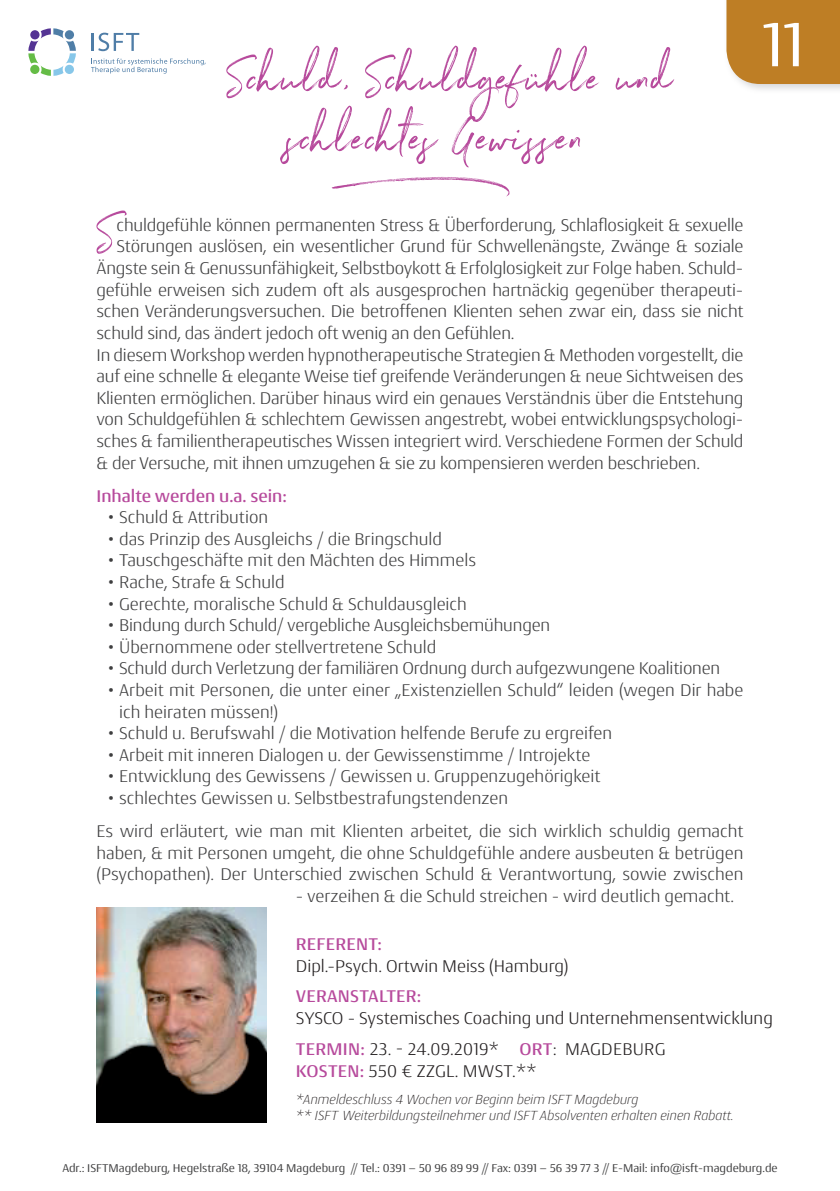
<style>
.page{position:relative;width:840px;height:1191px;background:#fff}
.page>*{position:absolute;margin:0;border:0;box-sizing:border-box;transform-origin:0 0}
.t1{font:66px "Conto";color:#fff}
.t2{font:60px "Northwell Swash";color:#b74a9c}
.t3{font:52px "Northwell";letter-spacing:.025em;color:#b74a9c}
.t4{font:51.4px "Northwell";color:#b74a9c}
.t5{font:300 18px/21.6px "Conto";letter-spacing:-.01em;color:#3e3e3f}
.t6{font:300 18px/30.6px "Conto";color:#231f20}
.t7{font:500 18px "Conto";letter-spacing:.005em;color:#b74a9c}
.t8{font:italic 200 14px/16px "Conto";color:#231f20}
.t9{font:12px "Conto";color:#3e3e3f}
.s1{font-weight:500;color:#b74a9c}
</style>
<div class="page">
<svg style="left:28px;top:28px;width:48px;height:48px"></svg>
<hr style="left:91px;top:33px;width:3px;height:18px;background:#4f7da7">
<svg style="left:98px;top:33px;width:41px;height:18px"></svg>
<svg style="left:91px;top:58px;width:114px;height:16px"></svg>
<div style="left:726px;top:0;width:113px;height:84px;background:#be7e25"></div>
<img style="left:96px;top:907px;width:170px;height:216px">
<h3 class="t3" style="left:229px;top:40px;width:445px">Schuld, Schuldgefühle und</h3>
<h3 class="t3" style="left:288px;top:100px;width:297px">schlechtes Gewissen</h3>
<h2 class="t2" style="left:326px;top:136px;width:189px">r</h2>
<h3 class="t4" style="left:99px;top:197px;width:19px">S</h3>
<p class="t5" style="left:116px;top:213px;width:628px">chuldgefühle können permanenten Stress &amp; Überforderung, Schlaflosigkeit &amp; sexuelle<br>Störungen auslösen, ein wesentlicher Grund für Schwellenängste, Zwänge &amp; soziale</p>
<p class="t5" style="left:96px;top:257px;width:648px">Ängste sein &amp; Genussunfähigkeit, Selbstboykott &amp; Erfolglosigkeit zur Folge haben. Schuld-</p>
<h1 class="t1" style="left:762px;top:2px;width:43px">11</h1>
<p class="t5" style="left:96px;top:278px;width:648px">gefühle erweisen sich zudem oft als ausgesprochen hartnäckig gegenüber therapeuti&shy;schen Veränderungsversuchen. Die betroffenen Klienten sehen zwar ein, dass sie nicht schuld sind, das ändert jedoch oft wenig an den Gefühlen.<br>In diesem Workshop werden hypnotherapeutische Strategien &amp; Methoden vorgestellt, die auf eine schnelle &amp; elegante Weise tief greifende Veränderungen &amp; neue Sichtweisen des Klienten ermöglichen. Darüber hinaus wird ein genaues Verständnis über die Entstehung von Schuldgefühlen &amp; schlechtem Gewissen angestrebt, wobei entwicklungspsychologi&shy;sches &amp; familientherapeutisches Wissen integriert wird. Verschiedene Formen der Schuld &amp; der Versuche, mit ihnen umzugehen &amp; sie zu kompensieren werden beschrieben.</p>
<p class="t7" style="left:96px;top:484px;width:192px">Inhalte werden u.a. sein:</p>
<p class="t5" style="left:108px;top:506px;width:162px">• Schuld &amp; Attribution</p>
<p class="t5" style="left:108px;top:527px;width:335px">• das Prinzip des Ausgleichs / die Bringschuld</p>
<p class="t5" style="left:108px;top:549px;width:369px">• Tauschgeschäfte mit den Mächten des Himmels</p>
<p class="t5" style="left:108px;top:570px;width:178px">• Rache, Strafe &amp; Schuld</p>
<p class="t5" style="left:108px;top:592px;width:360px">• Gerechte, moralische Schuld &amp; Schuldausgleich</p>
<p class="t5" style="left:108px;top:614px;width:443px">• Bindung durch Schuld/ vergebliche Ausgleichsbemühungen</p>
<p class="t5" style="left:108px;top:635px;width:329px">• Übernommene oder stellvertretene Schuld</p>
<p class="t5" style="left:108px;top:657px;width:613px">• Schuld durch Verletzung der familiären Ordnung durch aufgezwungene Koalitionen</p>
<p class="t5" style="left:119px;top:678px;width:625px;text-indent:-11px">• Arbeit mit Personen, die unter einer „Existenziellen Schuld“ leiden (wegen Dir habe ich heiraten müssen!)</p>
<p class="t5" style="left:108px;top:722px;width:505px">• Schuld u. Berufswahl / die Motivation helfende Berufe zu ergreifen</p>
<p class="t5" style="left:108px;top:743px;width:484px">• Arbeit mit inneren Dialogen u. der Gewissenstimme / Introjekte</p>
<p class="t5" style="left:108px;top:765px;width:494px">• Entwicklung des Gewissens / Gewissen u. Gruppenzugehörigkeit</p>
<p class="t5" style="left:96px;top:781px;width:648px;line-height:33px;text-indent:11px">• schlechtes Gewissen u. Selbstbestrafungstendenzen<br>Es wird erläutert, wie man mit Klienten arbeitet, die sich wirklich schuldig gemacht</p>
<p class="t5" style="left:96px;top:841px;width:648px">haben, &amp; mit Personen umgeht, die ohne Schuldgefühle andere ausbeuten &amp; betrügen (Psychopathen). Der Unterschied zwischen Schuld &amp; Verantwortung, sowie zwischen</p>
<p class="t5" style="left:296px;top:884px;width:439px">- verzeihen &amp; die Schuld streichen - wird deutlich gemacht.</p>
<p class="t7" style="left:296px;top:932px;width:87px">REFERENT:</p>
<p class="t6" style="left:296px;top:949px;width:274px">Dipl.-Psych. Ortwin Meiss (Hamburg)</p>
<p class="t7" style="left:296px;top:984px;width:127px">VERANSTALTER:</p>
<p class="t6" style="left:296px;top:1002px;width:478px">SYSCO - Systemisches Coaching und Unternehmensentwicklung<br><span class="s1">TERMIN:</span> 23. - 24.09.2019* <span class="s1">ORT</span>: MAGDEBURG</p>
<p class="t6" style="left:296px;top:1054px;width:242px"><span class="s1">KOSTEN:</span> 550 € ZZGL. MWST.**</p>
<p class="t8" style="left:296px;top:1091px;width:439px">*Anmeldeschluss 4 Wochen vor Beginn beim ISFT Magdeburg<br>** ISFT Weiterbildungsteilnehmer und ISFT Absolventen erhalten einen Rabatt.</p>
<p class="t9" style="left:62px;top:1160px;width:716px">Adr.: ISFTMagdeburg, Hegelstraße 18, 39104 Magdeburg // Tel.: 0391 – 50 96 89 99 // Fax: 0391 – 56 39 77 3 // E-Mail: info@isft-magdeburg.de</p>
</div>
